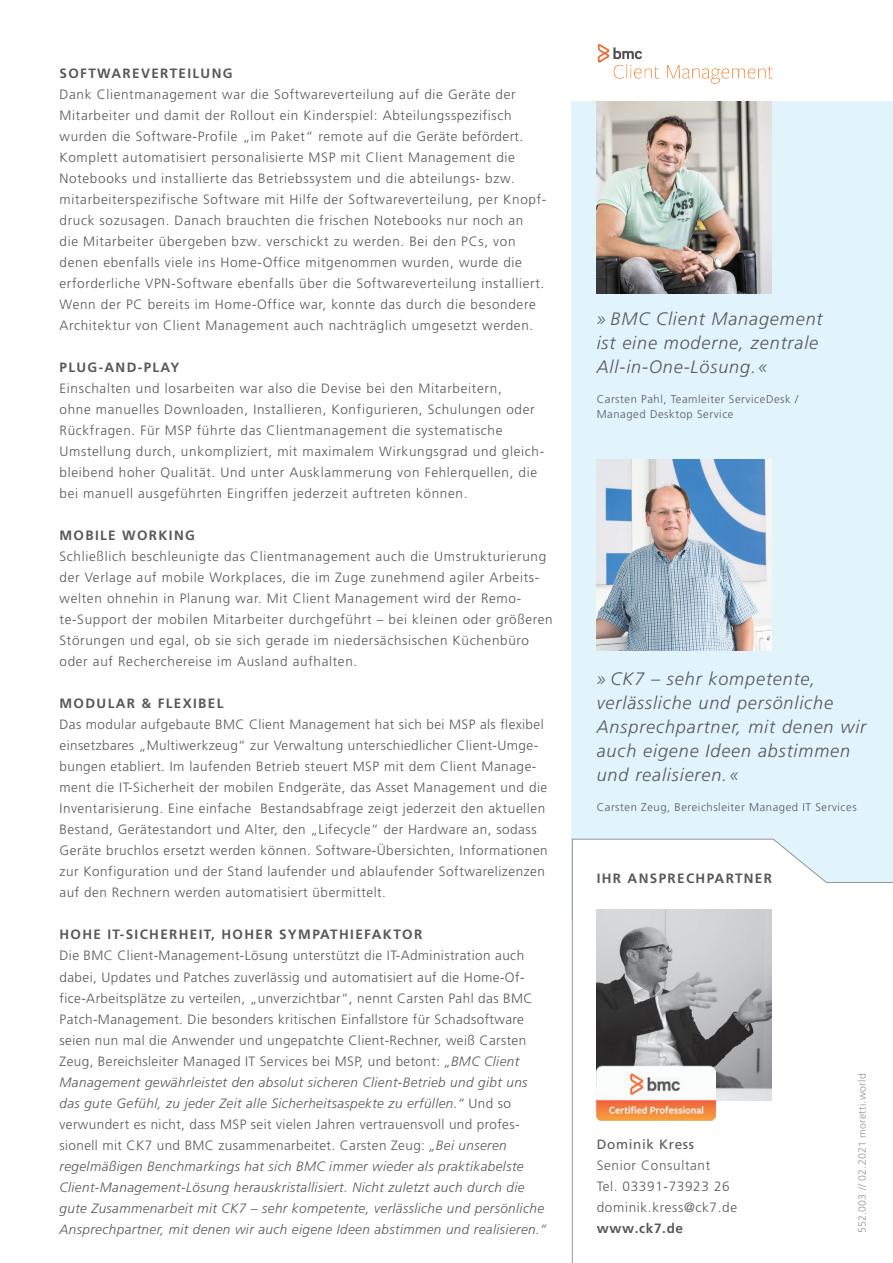
<style>
.page{position:relative;width:893px;height:1263px;background:#fff}
.page>*{position:absolute;margin:0;border:0;box-sizing:border-box;transform-origin:0 0}
.t1{font:italic 300 18px/24px "Frutiger";letter-spacing:.05em;color:#57585a}
.t2{font:300 13.5px/21px "Frutiger LT Pro";letter-spacing:.05em;color:#57585a}
.t3{font:300 13.5px/21px "Frutiger LT Pro";letter-spacing:.03em;color:#57585a}
.t4{font:italic 300 13.5px/21px "Frutiger";letter-spacing:.03em;color:#57585a}
.t5{font:700 13.5px "Frutiger LT Pro";letter-spacing:.1em;color:#57585a}
.t6{font:13.5px "Frutiger LT Pro";letter-spacing:.05em;color:#57585a}
.t7{font:300 11.25px/15px "Frutiger";letter-spacing:.05em;color:#57585a}
.t8{font:300 10.5px "Frutiger";letter-spacing:.025em;color:#939598}
.s1{font-family:"Frutiger";font-style:italic}
.s2{font-family:"Frutiger LT Pro";font-style:normal}
</style>
<div class="page">
<div style="left:572px;top:102px;width:321px;height:818px;background:#e1f4fc"></div>
<img style="left:597px;top:459px;width:174px;height:192px">
<svg style="left:572px;top:838px;width:321px;height:425px"></svg>
<img style="left:597px;top:909px;width:174px;height:191px">
<img style="left:596px;top:1066px;width:120px;height:55px">
<img style="left:580px;top:44px;width:211px;height:58px">
<img style="left:597px;top:102px;width:174px;height:191px">
<p class="t5" style="left:60px;top:66px;width:174px">SOFTWAREVERTEILUNG</p>
<p class="t2" style="left:60px;top:84px;width:488px">Dank Clientmanagement war die Softwareverteilung auf die Geräte der Mitarbeiter und damit der Rollout ein Kinderspiel: Abteilungsspezifisch wurden die Software-Profile „im Paket“ remote auf die Geräte befördert.<br>Komplett automatisiert personalisierte MSP mit Client Management die Notebooks und installierte das Betriebssystem und die abteilungs- bzw. mitarbeiterspezifische Software mit Hilfe der Softwareverteilung, per Knopf&shy;druck sozusagen. Danach brauchten die frischen Notebooks nur noch an<br>die Mitarbeiter übergeben bzw. verschickt zu werden. Bei den PCs, von denen ebenfalls viele ins Home-Office mitgenommen wurden, wurde die erforderliche VPN-Software ebenfalls über die Softwareverteilung installiert.<br>Wenn der PC bereits im Home-Office war, konnte das durch die besondere Architektur von Client Management auch nachträglich umgesetzt werden.</p>
<p class="t5" style="left:60px;top:360px;width:121px">PLUG-AND-PLAY</p>
<p class="t2" style="left:60px;top:378px;width:486px">Einschalten und losarbeiten war also die Devise bei den Mitarbeitern,<br>ohne manuelles Downloaden, Installieren, Konfigurieren, Schulungen oder Rückfragen. Für MSP führte das Clientmanagement die systematische Umstellung durch, unkompliziert, mit maximalem Wirkungsgrad und gleich&shy;bleibend hoher Qualität. Und unter Ausklammerung von Fehlerquellen, die bei manuell ausgeführten Eingriffen jederzeit auftreten können.</p>
<p class="t5" style="left:60px;top:528px;width:137px">MOBILE WORKING</p>
<p class="t2" style="left:60px;top:546px;width:495px">Schließlich beschleunigte das Clientmanagement auch die Umstrukturierung der Verlage auf mobile Workplaces, die im Zuge zunehmend agiler Arbeits&shy;welten ohnehin in Planung war. Mit Client Management wird der Remo&shy;te-Support der mobilen Mitarbeiter durchgeführt – bei kleinen oder größeren Störungen und egal, ob sie sich gerade im niedersächsischen Küchenbüro oder auf Recherchereise im Ausland aufhalten.</p>
<p class="t5" style="left:60px;top:696px;width:26px">MODUL</p>
<p class="t5" style="left:116px;top:696px;width:51px">AR &amp; FLE</p>
<p class="t5" style="left:183px;top:696px;width:19px">XIBEL</p>
<p class="t2" style="left:60px;top:714px;width:490px">Das modular aufgebaute BMC Client Management hat sich bei MSP als flexibel einsetzbares „Multiwerkzeug“ zur Verwaltung unterschiedlicher Client-Umge&shy;bungen etabliert. Im laufenden Betrieb steuert MSP mit dem Client Manage&shy;ment die IT-Sicherheit der mobilen Endgeräte, das Asset Management und die Inventarisierung. Eine einfache Bestandsabfrage zeigt jederzeit den aktuellen Bestand, Gerätestandort und Alter, den „Lifecycle“ der Hardware an, sodass Geräte bruchlos ersetzt werden können. Software-Übersichten, Informationen zur Konfiguration und der Stand laufender und ablaufender Softwarelizenzen auf den Rechnern werden automatisiert übermittelt.</p>
<p class="t5" style="left:60px;top:927px;width:345px">HOHE IT-SICHERHEIT, HOHER SYMPATHIEFAKTOR</p>
<p class="t3" style="left:60px;top:945px;width:474px">Die BMC Client-Management-Lösung unterstützt die IT-Administration auch dabei, Updates und Patches zuverlässig und automatisiert auf die Home-Of&shy;fice-Arbeitsplätze zu verteilen, „unverzichtbar“, nennt Carsten Pahl das BMC Patch-Management. Die besonders kritischen Einfallstore für Schadsoftware seien nun mal die Anwender und ungepatchte Client-Rechner, weiß Carsten Zeug, Bereichsleiter Managed IT Services bei MSP, und betont: <span class="s1">„BMC Client</span></p>
<p class="t4" style="left:60px;top:1071px;width:469px">Management gewährleistet den absolut sicheren Client-Betrieb und gibt uns das gute Gefühl, zu jeder Zeit alle Sicherheitsaspekte zu erfüllen.“ <span class="s2">Und so</span></p>
<p class="t3" style="left:60px;top:1113px;width:462px">verwundert es nicht, dass MSP seit vielen Jahren vertrauensvoll und profes&shy;sionell mit CK7 und BMC zusammenarbeitet. Carsten Zeug: <span class="s1">„Bei unseren</span></p>
<p class="t4" style="left:60px;top:1155px;width:488px">regelmäßigen Benchmarkings hat sich BMC immer wieder als praktikabelste Client-Management-Lösung herauskristallisiert. Nicht zuletzt auch durch die gute Zusammenarbeit mit CK7 – sehr kompetente, verlässliche und persönliche Ansprechpartner, mit denen wir auch eigene Ideen abstimmen und realisieren.“</p>
<h1 class="t1" style="left:597px;top:306px;width:227px">» BMC Client Management ist eine moderne, zentrale<br>All-in-One-Lösung.«</h1>
<p class="t7" style="left:597px;top:391px;width:203px">Carsten Pahl, Teamleiter ServiceDesk /<br>Managed Desktop Service</p>
<h1 class="t1" style="left:597px;top:666px;width:271px">» CK7 – sehr kompetente, verlässliche und persönliche<br>Ansprechpartner, mit denen wir auch eigene Ideen abstimmen und realisieren.«</h1>
<p class="t7" style="left:597px;top:799px;width:262px">Carsten Zeug, Bereichsleiter Managed IT Services</p>
<p class="t5" style="left:597px;top:870px;width:110px">IH R ANSPRECHPA</p>
<p class="t5" style="left:726px;top:870px;width:48px">RTNER</p>
<p class="t6" style="left:597px;top:1137px;width:99px">Dominik Kress</p>
<p class="t2" style="left:597px;top:1155px;width:142px">Senior Consultant<br>Tel. 03391-73923 26 dominik.kress@ck7.de</p>
<p class="t5" style="left:597px;top:1221px;width:88px">WWW.CK7.DE</p>
<p class="t8" style="left:856px;top:1233px;width:161px;rotate:-90deg">552.003 // 02.2021 moretti.world</p>
</div>
